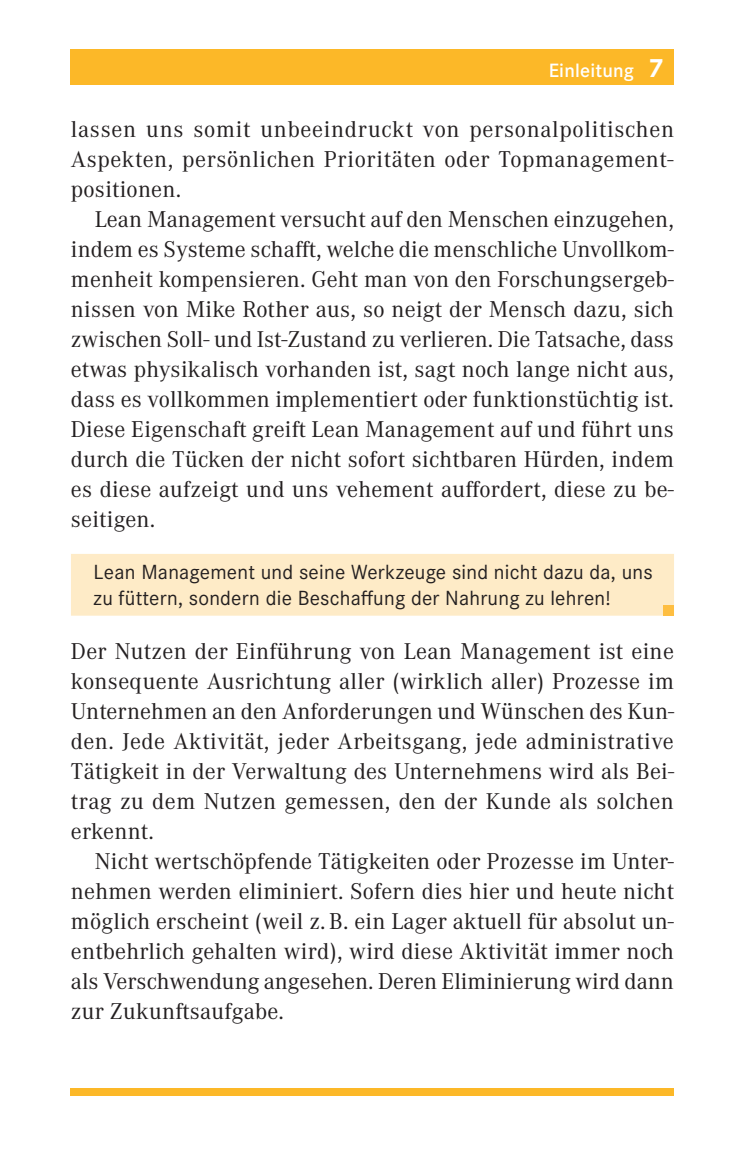
<style>
.page{position:relative;width:745px;height:1170px;background:#fff}
.page>*{position:absolute;margin:0;border:0;box-sizing:border-box;transform-origin:0 0}
.t1{font:23.75px/30px "Corporate A Pro";letter-spacing:.01em;color:#231f20;text-align:justify}
.t2{font:21.25px/26.2px "Corporate S Pro";letter-spacing:.01em;color:#231f20}
.t3{font:600 20px "Corporate S Pro";letter-spacing:.01em;color:#fff}
.s1{font-weight:700;font-size:27.5px}
</style>
<div class="page">
<div style="left:71px;top:1088px;width:602px;height:7px;background:#fcb828"></div>
<div style="left:71px;top:50px;width:602px;height:35px;background:#fcb828"></div>
<div style="left:71px;top:554px;width:602px;height:61px;background:#feebc7"></div>
<div style="left:663px;top:605px;width:10px;height:10px;background:#febe41"></div>
<p class="t3" style="left:548px;top:55px;width:116px">Einleitung <span class="s1">7</span></p>
<p class="t1" style="left:71px;top:113px;width:604px">lassen uns somit unbeeindruckt von personalpolitischen Aspekten, persönlichen Prioritäten oder Topmanagement&shy;positionen.</p>
<p class="t1" style="left:71px;top:203px;width:604px;text-indent:24px">Lean Management versucht auf den Menschen einzugehen, indem es Systeme schafft, welche die menschliche Unvollkom&shy;menheit kompensieren. Geht man von den Forschungsergeb&shy;nissen von Mike Rother aus, so neigt der Mensch dazu, sich zwischen Soll- und Ist-Zustand zu verlieren. Die Tatsache, dass etwas physikalisch vorhanden ist, sagt noch lange nicht aus, dass es vollkommen implementiert oder funktionstüchtig ist.<br>Diese Eigenschaft greift Lean Management auf und führt uns durch die Tücken der nicht sofort sichtbaren Hürden, indem es diese aufzeigt und uns vehement auffordert, diese zu be&shy;seitigen.</p>
<p class="t2" style="left:94px;top:557px;width:560px">Lean Management und seine Werkzeuge sind nicht dazu da, uns zu füttern, sondern die Beschaffung der Nahrung zu lehren!</p>
<p class="t1" style="left:71px;top:635px;width:604px">Der Nutzen der Einführung von Lean Management ist eine konsequente Ausrichtung aller (wirklich aller) Prozesse im Unternehmen an den Anforderungen und Wünschen des Kun&shy;den. Jede Aktivität, jeder Arbeitsgang, jede administrative Tätigkeit in der Verwaltung des Unternehmens wird als Bei&shy;trag zu dem Nutzen gemessen, den der Kunde als solchen erkennt.</p>
<p class="t1" style="left:71px;top:845px;width:604px;text-indent:24px">Nicht wertschöpfende Tätigkeiten oder Prozesse im Unter&shy;nehmen werden eliminiert. Sofern dies hier und heute nicht möglich erscheint (weil z. B. ein Lager aktuell für absolut un&shy;entbehrlich gehalten wird), wird diese Aktivität immer noch als Verschwendung angesehen. Deren Eliminierung wird dann zur Zukunftsaufgabe.</p>
</div>
